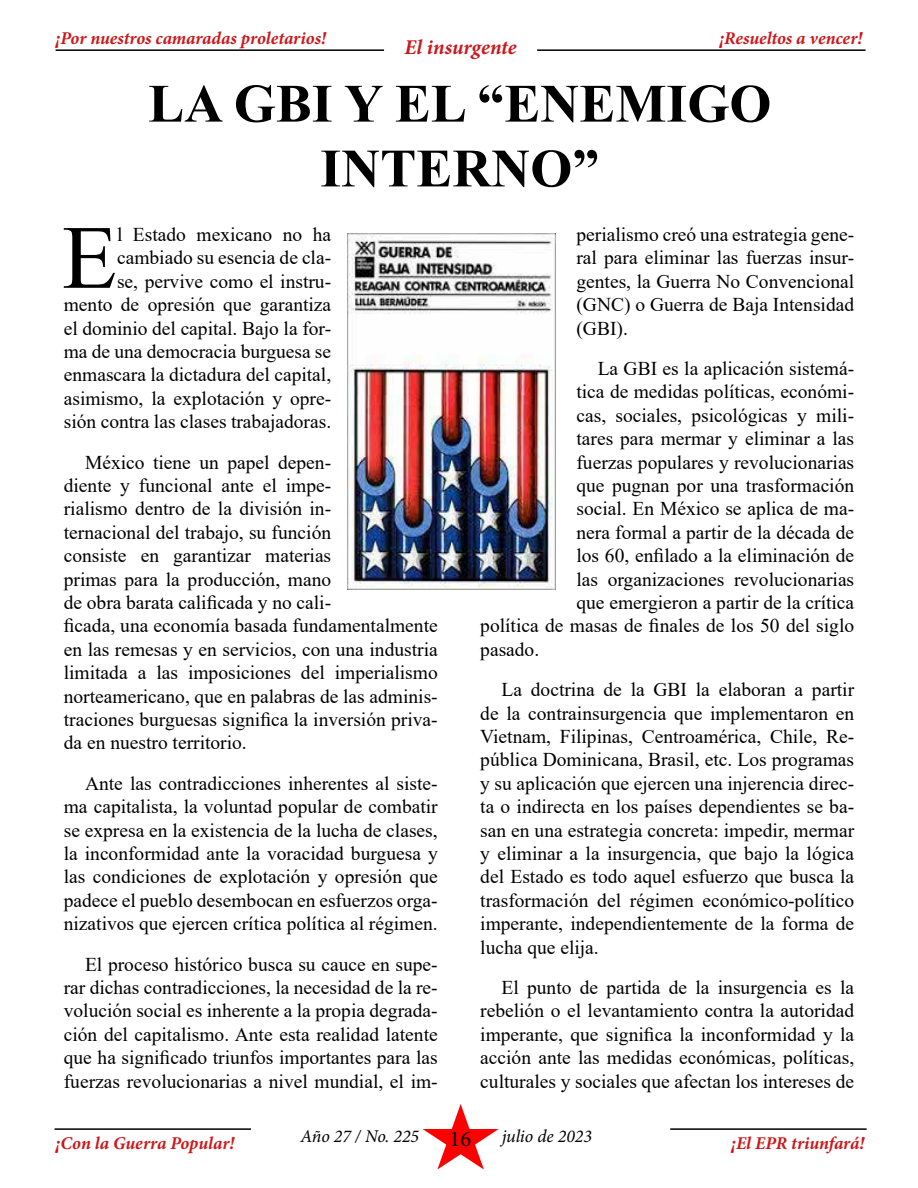
<style>
.page{position:relative;width:918px;height:1188px;background:#fff}
.page>*{position:absolute;margin:0;border:0;box-sizing:border-box;transform-origin:0 0}
.t1{font:90.15px "Times New Roman";color:#000}
.t2{font:700 54px/64.8px "Times New Roman";color:#000;text-align:center}
.t3{font:22.5px "Minion Pro";color:#000}
.t4{font:italic 700 21px "Minion Pro";color:#cd171a}
.t5{font:19.5px/23.4px "Times New Roman";color:#000;text-align:justify}
.t6{font:italic 700 18px "Minion Pro";letter-spacing:-.005em;color:#cd171a}
.t7{font:italic 18px "Minion Pro";letter-spacing:-.005em;color:#000}
</style>
<div class="page">
<hr style="left:56px;top:49px;width:328px;height:2px;background:#000">
<hr style="left:55px;top:1128px;width:196px;height:2px;background:#000">
<hr style="left:537px;top:49px;width:329px;height:2px;background:#000">
<svg style="left:423px;top:1104px;width:76px;height:65px"></svg>
<hr style="left:670px;top:1128px;width:197px;height:2px;background:#000">
<img style="left:347px;top:234px;width:209px;height:356px">
<p class="t6" style="left:56px;top:25px;width:272px">¡Por nuestros camaradas proletarios!</p>
<p class="t6" style="left:719px;top:25px;width:144px">¡Resueltos a vencer!</p>
<p class="t4" style="left:405px;top:32px;width:113px">El insurgente</p>
<h2 class="t2" style="left:148px;top:70px;width:625px">LA GBI Y EL “ENEMIGO<br>INTERNO”</h2>
<h1 class="t1" style="left:62px;top:194px;width:57px">E</h1>
<p class="t5" style="left:64px;top:222px;width:269px;text-align:right">l Estado mexicano no ha cambiado su esencia de cla-<br>se, pervive como el instru&shy;mento de opresión que garantiza el dominio del capital. Bajo la for&shy;ma de una democracia burguesa se enmascara la dictadura del capital, asimismo, la explotación y opre&shy;sión contra las clases trabajadoras.</p>
<p class="t5" style="left:64px;top:450px;width:375px;text-align:left;text-indent:21px">México tiene un papel depen-<br>diente y funcional ante el impe-<br>rialismo dentro de la división in-<br>ternacional del trabajo, su función<br>consiste en garantizar materias<br>primas para la producción, mano<br>de obra barata calificada y no cali-<br>ficada, una economía basada fundamentalmente en las remesas y en servicios, con una industria limitada a las imposiciones del imperialismo norteamericano, que en palabras de las adminis&shy;traciones burguesas significa la inversión priva&shy;da en nuestro territorio.</p>
<p class="t5" style="left:64px;top:771px;width:375px;text-indent:21px">Ante las contradicciones inherentes al siste&shy;ma capitalista, la voluntad popular de combatir se expresa en la existencia de la lucha de clases, la inconformidad ante la voracidad burguesa y las condiciones de explotación y opresión que padece el pueblo desembocan en esfuerzos orga&shy;nizativos que ejercen crítica política al régimen.</p>
<p class="t5" style="left:64px;top:952px;width:375px;text-indent:21px">El proceso histórico busca su cauce en supe&shy;rar dichas contradicciones, la necesidad de la re&shy;volución social es inherente a la propia degrada&shy;ción del capitalismo. Ante esta realidad latente que ha significado triunfos importantes para las fuerzas revolucionarias a nivel mundial, el im-</p>
<p class="t5" style="left:576px;top:222px;width:279px">perialismo creó una estrategia gene&shy;ral para eliminar las fuerzas insur&shy;gentes, la Guerra No Convencional (GNC) o Guerra de Baja Intensidad (GBI).</p>
<p class="t5" style="left:598px;top:356px;width:258px">La GBI es la aplicación sistemá-</p>
<p class="t5" style="left:576px;top:380px;width:279px">tica de medidas políticas, económi-</p>
<p class="t5" style="left:576px;top:403px;width:279px">cas, sociales, psicológicas y mili-</p>
<p class="t5" style="left:576px;top:426px;width:279px">tares para mermar y eliminar a las</p>
<p class="t5" style="left:576px;top:450px;width:279px">fuerzas populares y revolucionarias</p>
<p class="t5" style="left:576px;top:473px;width:279px">que pugnan por una trasformación</p>
<p class="t5" style="left:576px;top:497px;width:279px">social. En México se aplica de ma-</p>
<p class="t5" style="left:576px;top:520px;width:279px">nera formal a partir de la década de</p>
<p class="t5" style="left:576px;top:543px;width:279px">los 60, enfilado a la eliminación de</p>
<p class="t5" style="left:576px;top:567px;width:279px">las organizaciones revolucionarias</p>
<p class="t5" style="left:576px;top:590px;width:279px">que emergieron a partir de la crítica</p>
<p class="t5" style="left:480px;top:614px;width:375px">política de masas de finales de los 50 del siglo</p>
<p class="t5" style="left:480px;top:637px;width:61px">pasado.</p>
<p class="t5" style="left:480px;top:677px;width:375px;text-indent:21px">La doctrina de la GBI la elaboran a partir de la contrainsurgencia que implementaron en Vietnam, Filipinas, Centroamérica, Chile, Re&shy;pública Dominicana, Brasil, etc. Los programas y su aplicación que ejercen una injerencia direc&shy;ta o indirecta en los países dependientes se ba&shy;san en una estrategia concreta: impedir, mermar y eliminar a la insurgencia, que bajo la lógica del Estado es todo aquel esfuerzo que busca la trasformación del régimen económico-político imperante, independientemente de la forma de lucha que elija.</p>
<p class="t5" style="left:480px;top:975px;width:375px;text-indent:21px">El punto de partida de la insurgencia es la rebelión o el levantamiento contra la autoridad imperante, que significa la inconformidad y la acción ante las medidas económicas, políticas, culturales y sociales que afectan los intereses de</p>
<p class="t7" style="left:301px;top:1124px;width:120px">Año 27 / No. 225</p>
<p class="t7" style="left:502px;top:1124px;width:92px">julio de 2023</p>
<p class="t3" style="left:450px;top:1124px;width:23px">16</p>
<p class="t6" style="left:56px;top:1130px;width:180px">¡Con la Guerra Popular!</p>
<p class="t6" style="left:731px;top:1130px;width:135px">¡El EPR triunfará!</p>
</div>
